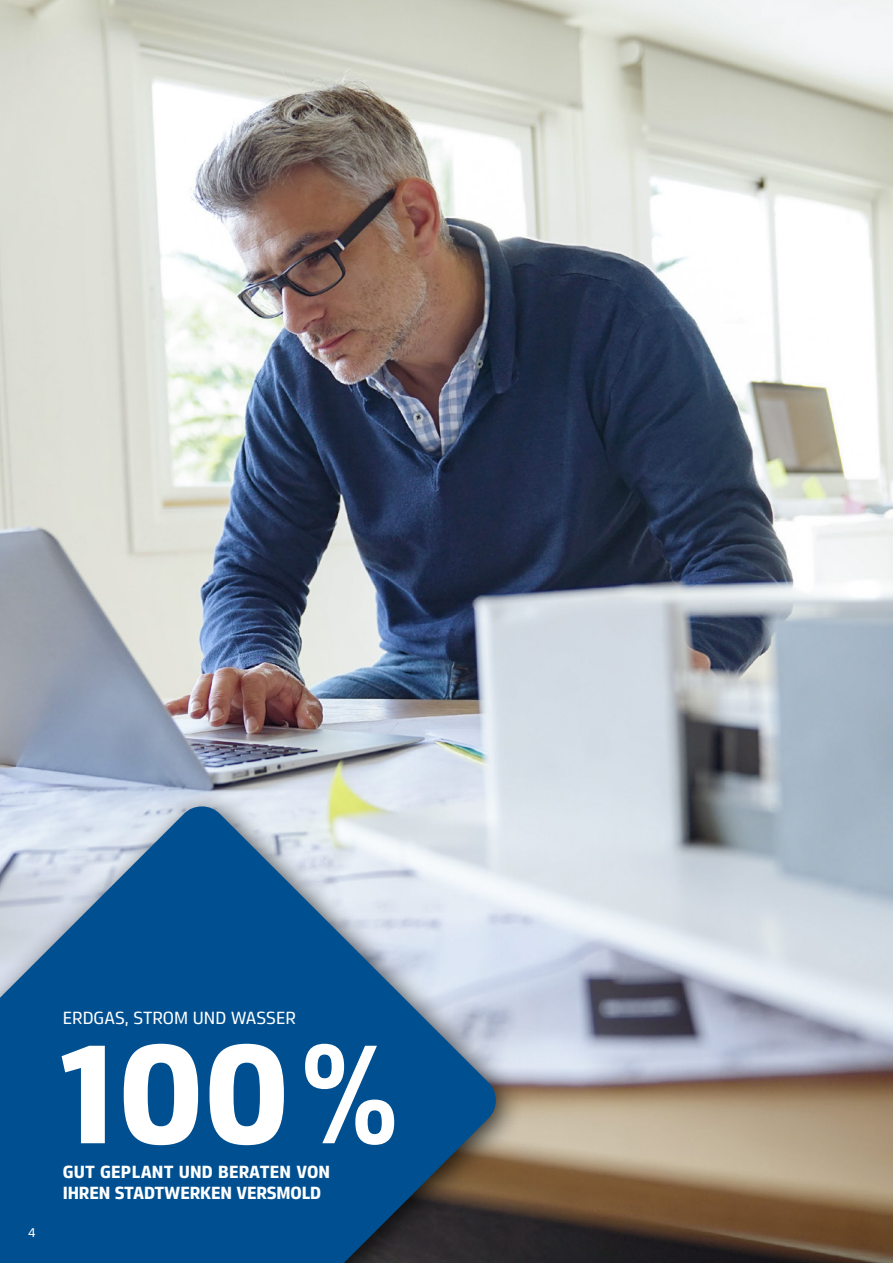
<style>
.page{position:relative;width:893px;height:1263px;background:#fff}
.page>*{position:absolute;margin:0;border:0;box-sizing:border-box;transform-origin:0 0}
.t1{font:700 150px "Dalle Set";color:#fff}
.t2{font:700 18px/21.6px "Dalle Set";letter-spacing:-.01em;color:#fff}
.t3{font:18px "Dalle Set";color:#fff}
.t4{font:13.5px "Dalle Set";color:#fff}
</style>
<div class="page">
<img style="left:0;top:0;width:893px;height:1263px">
<div style="left:0;top:788px;width:524px;height:475px;background:#000;opacity:.75"></div>
<svg style="left:0;top:804px;width:498px;height:459px;background:#3b73a2"></svg>
<p class="t4" style="left:28px;top:1224px;width:9px">4</p>
<p class="t3" style="left:63px;top:1006px;width:235px">ERDGAS, STROM UND WASSER</p>
<h1 class="t1" style="left:58px;top:998px;width:343px">100%</h1>
<p class="t2" style="left:63px;top:1160px;width:269px">GUT GEPLANT UND BERATEN VON<br>IHREN STADTWERKEN VERSMOLD</p>
</div>
